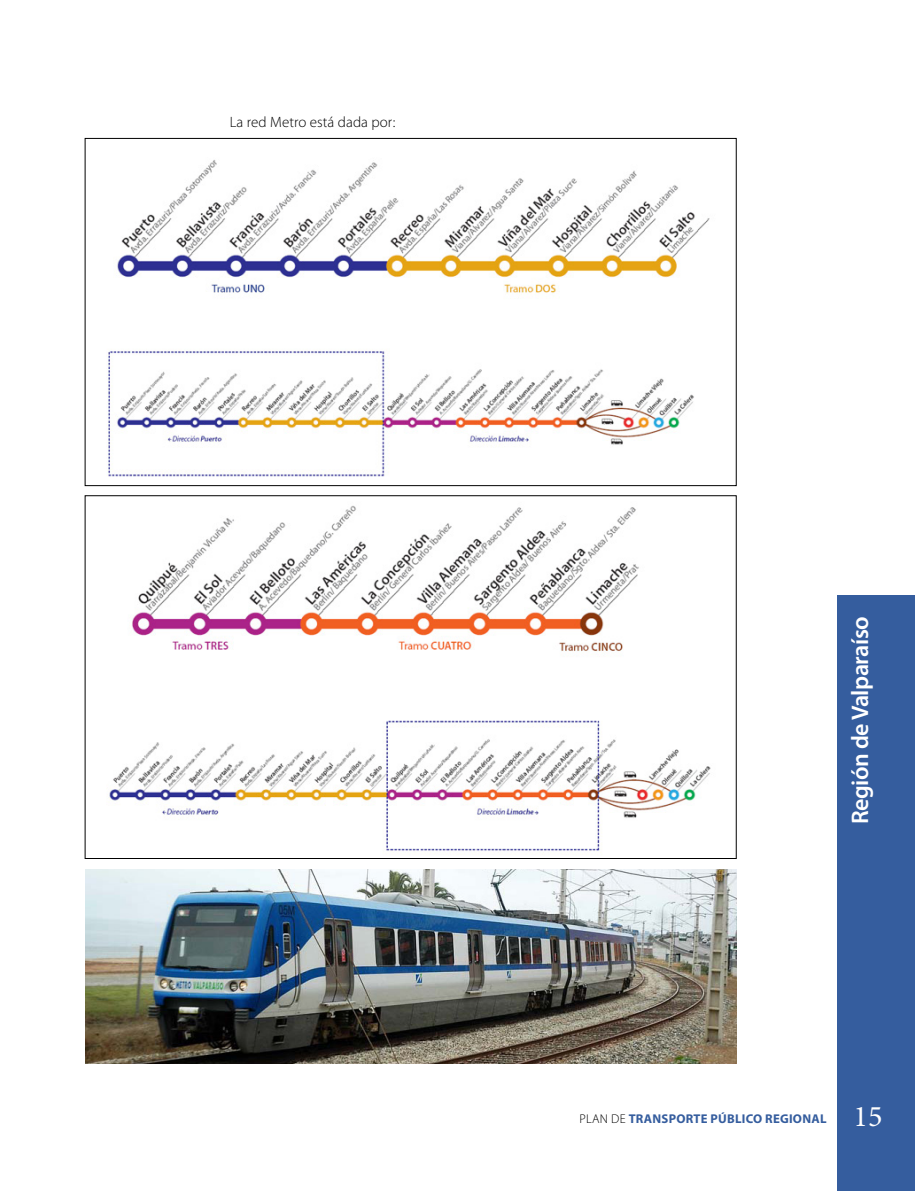
<style>
.page{position:relative;width:915px;height:1191px;background:#fff}
.page>*{position:absolute;margin:0;border:0;box-sizing:border-box;transform-origin:0 0}
.t1{font:30px "Minion Pro";color:#fff}
.t2{font:600 24px "Myriad Pro";letter-spacing:-.02em;color:#fff}
.t3{font:300 15px "Myriad Pro";letter-spacing:.005em;color:#000}
.t4{font:700 12.75px "Myriad Pro";letter-spacing:.02em;color:#355d9e}
.s1{font-weight:300;color:#000}
</style>
<div class="page">
<div style="left:837px;top:595px;width:77px;height:596px;background:#355d9e"></div>
<img style="left:107px;top:160px;width:603px;height:317px">
<img style="left:109px;top:505px;width:602px;height:348px">
<img style="left:85px;top:870px;width:651px;height:193px">
<p class="t3" style="left:230px;top:113px;width:167px">La red Metro está dada por:</p>
<h2 class="t2" style="left:844px;top:824px;width:209px;rotate:-90deg">Región de Valparaíso</h2>
<p class="t4" style="left:579px;top:1110px;width:248px"><span class="s1">PLAN DE</span> TRANSPORTE PÚBLICO REGIONAL</p>
<h1 class="t1" style="left:853px;top:1096px;width:30px">15</h1>
</div>
